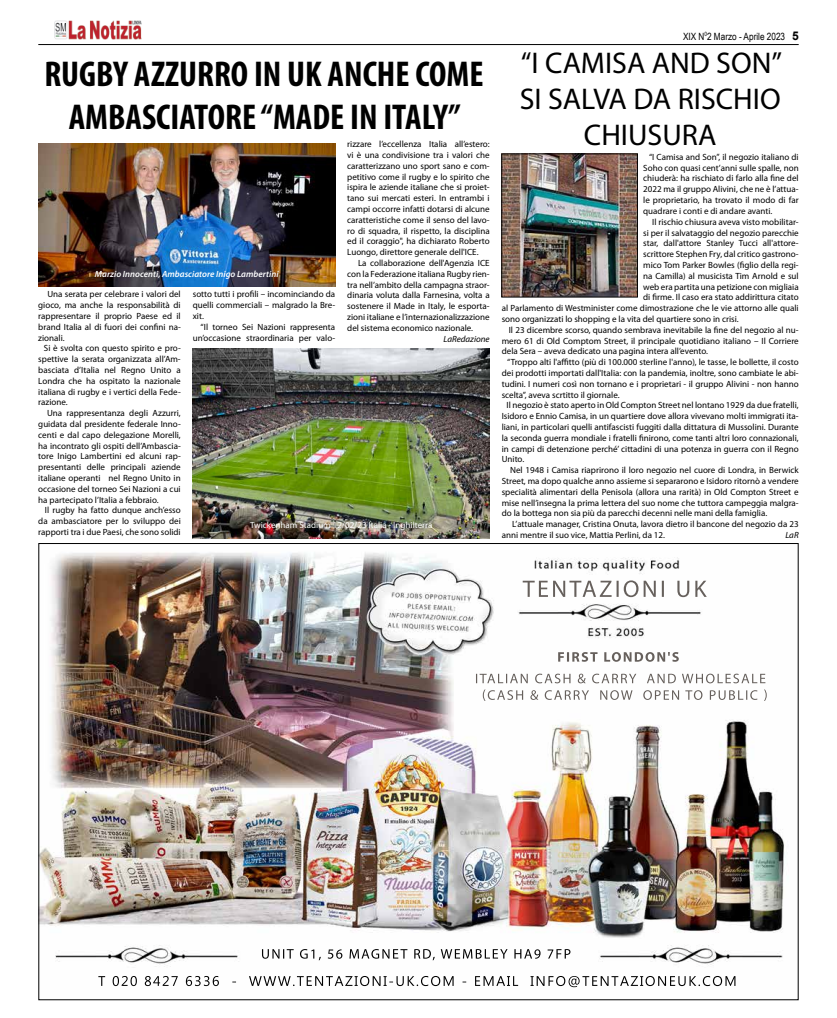
<style>
.page{position:relative;width:837px;height:1018px;background:#fff}
.page>*{position:absolute;margin:0;border:0;box-sizing:border-box;transform-origin:0 0}
.t1{font:700 condensed 36px/43.2px "Myriad Pro";color:#000;text-align:center}
.t2{font:30px/36px "Myriad Pro";color:#000;text-align:center}
.t3{font:10px "Arial Narrow";color:#000}
.t4{font:9px/10.8px "Myriad Pro";color:#000;text-align:justify}
.t5{font:italic 600 9px "Myriad Pro";color:#fff}
.t6{font:9px "Myriad Pro";color:#fff}
.t7{font:italic 9px "Myriad Pro";color:#000}
.s1{font-family:"Arial";font-weight:700;font-size:12px}
</style>
<div class="page">
<hr style="left:38px;top:44px;width:760px;height:1px;background:#000">
<img style="left:54px;top:20px;width:88px;height:20px">
<img style="left:40px;top:552px;width:744px;height:436px">
<img style="left:57px;top:947px;width:180px;height:15px">
<img style="left:600px;top:947px;width:180px;height:15px">
<img style="left:519px;top:605px;width:180px;height:14px">
<img style="left:38px;top:143px;width:297px;height:143px">
<img style="left:193px;top:348px;width:296px;height:190px">
<img style="left:503px;top:156px;width:132px;height:139px">
<div style="left:501px;top:154px;width:136px;height:143px;border:1px solid #000"></div>
<h1 class="t1" style="left:44px;top:51px;width:440px">RUGBY AZZURRO IN UK ANCHE COME<br>AMBASCIATORE “MADE IN ITALY”</h1>
<p class="t4" style="left:347px;top:139px;width:144px">rizzare l’eccellenza Italia all’estero: vi è una condivisione tra i valori che caratterizzano uno sport sano e com&shy;petitivo come il rugby e lo spirito che ispira le aziende italiane che si proiet&shy;tano sui mercati esteri. In entrambi i campi occorre infatti dotarsi di alcune caratteristiche come il senso del lavo&shy;ro di squadra, il rispetto, la disciplina ed il coraggio", ha dichiarato Roberto Luongo, direttore generale dell'ICE.</p>
<p class="t4" style="left:347px;top:257px;width:144px;text-indent:11px">La collaborazione dell'Agenzia ICE con la Federazione italiana Rugby rien&shy;tra nell’ambito della campagna straor&shy;dinaria voluta dalla Farnesina, volta a sostenere il Made in Italy, le esporta&shy;zioni italiane e l’internazionalizzazione del sistema economico nazionale.</p>
<p class="t7" style="left:443px;top:333px;width:48px">LaRedazione</p>
<p class="t5" style="left:95px;top:268px;width:185px">Marzio Innocenti, Ambasciatore Inigo Lambertini</p>
<p class="t4" style="left:193px;top:289px;width:144px">sotto tutti i profili – incominciando da quelli commerciali – malgrado la Bre&shy;xit.</p>
<p class="t4" style="left:193px;top:321px;width:144px;text-align:right">“Il torneo Sei Nazioni rappresenta un’occasione straordinaria per valo-</p>
<p class="t4" style="left:38px;top:289px;width:144px;text-indent:9px">Una serata per celebrare i valori del gioco, ma anche la responsabilità di rappresentare il proprio Paese ed il brand Italia al di fuori dei confini na&shy;zionali.</p>
<p class="t4" style="left:38px;top:343px;width:144px;text-indent:6px">Si è svolta con questo spirito e pro&shy;spettive la serata organizzata all’Am&shy;basciata d’Italia nel Regno Unito a Londra che ha ospitato la nazionale italiana di rugby e i vertici della Fede&shy;razione.</p>
<p class="t4" style="left:38px;top:408px;width:144px;text-indent:9px">Una rappresentanza degli Azzurri, guidata dal presidente federale Inno&shy;centi e dal capo delegazione Morelli, ha incontrato gli ospiti dell’Ambascia&shy;tore Inigo Lambertini ed alcuni rap&shy;presentanti delle principali aziende italiane operanti nel Regno Unito in occasione del torneo Sei Nazioni a cui ha partecipato l’Italia a febbraio.</p>
<p class="t4" style="left:38px;top:505px;width:144px;text-indent:7px">Il rugby ha fatto dunque anch’esso da ambasciatore per lo sviluppo dei rapporti tra i due Paesi, che sono solidi</p>
<p class="t6" style="left:250px;top:519px;width:184px">Twickenham Stadium 12/02/23 Italia - Inghilterra</p>
<p class="t3" style="left:682px;top:29px;width:117px">XIX N<sup>0</sup>2 Marzo - Aprile 2023 <span class="s1">5</span></p>
<h2 class="t2" style="left:519px;top:45px;width:264px">“I CAMISA AND SON”<br>SI SALVA DA RISCHIO<br>CHIUSURA</h2>
<p class="t4" style="left:643px;top:151px;width:157px;text-indent:6px">“I Camisa and Son”, il negozio italiano di Soho con quasi cent’anni sulle spalle, non chiuderà: ha rischiato di farlo alla fine del 2022 ma il gruppo Alivini, che ne è l’attua&shy;le proprietario, ha trovato il modo di far quadrare i conti e di andare avanti.</p>
<p class="t4" style="left:652px;top:216px;width:148px">Il rischio chiusura aveva visto mobilitar-</p>
<p class="t4" style="left:643px;top:227px;width:157px">si per il salvataggio del negozio parecchie</p>
<p class="t4" style="left:643px;top:238px;width:157px">star, dall'attore Stanley Tucci all'attore-</p>
<p class="t4" style="left:643px;top:248px;width:157px">scrittore Stephen Fry, dal critico gastrono-</p>
<p class="t4" style="left:643px;top:259px;width:157px">mico Tom Parker Bowles (figlio della regi-</p>
<p class="t4" style="left:643px;top:270px;width:157px">na Camilla) al musicista Tim Arnold e sul</p>
<p class="t4" style="left:643px;top:281px;width:157px">web era partita una petizione con migliaia</p>
<p class="t4" style="left:643px;top:292px;width:157px">di firme. Il caso era stato addirittura citato</p>
<p class="t4" style="left:501px;top:302px;width:298px">al Parlamento di Westminister come dimostrazione che le vie attorno alle quali</p>
<p class="t4" style="left:501px;top:313px;width:238px">sono organizzati lo shopping e la vita del quartiere sono in crisi.</p>
<p class="t4" style="left:508px;top:324px;width:291px">Il 23 dicembre scorso, quando sembrava inevitabile la fine del negozio al nu-</p>
<p class="t4" style="left:501px;top:335px;width:298px">mero 61 di Old Comptom Street, il principale quotidiano italiano – Il Corriere</p>
<p class="t4" style="left:501px;top:346px;width:208px">dela Sera – aveva dedicato una pagina intera all’evento.</p>
<p class="t4" style="left:507px;top:356px;width:293px">“Troppo alti l'affitto (più di 100.000 sterline l'anno), le tasse, le bollette, il costo</p>
<p class="t4" style="left:501px;top:367px;width:298px">dei prodotti importati dall'Italia: con la pandemia, inoltre, sono cambiate le abi-</p>
<p class="t4" style="left:501px;top:378px;width:298px">tudini. I numeri così non tornano e i proprietari - il gruppo Alivini - non hanno</p>
<p class="t4" style="left:501px;top:389px;width:119px">scelta”, aveva scrtitto il giornale.</p>
<p class="t4" style="left:506px;top:400px;width:293px">Il negozio è stato aperto in Old Compton Street nel lontano 1929 da due fratelli,</p>
<p class="t4" style="left:501px;top:410px;width:298px">Isidoro e Ennio Camisa, in un quartiere dove allora vivevano molti immigrati ita-</p>
<p class="t4" style="left:501px;top:421px;width:298px">liani, in particolari quelli antifascisti fuggiti dalla dittatura di Mussolini. Durante</p>
<p class="t4" style="left:501px;top:432px;width:298px">la seconda guerra mondiale i fratelli finirono, come tanti altri loro connazionali,</p>
<p class="t4" style="left:501px;top:443px;width:298px">in campi di detenzione perché’ cittadini di una potenza in guerra con il Regno</p>
<p class="t4" style="left:501px;top:454px;width:24px">Unito.</p>
<p class="t4" style="left:510px;top:464px;width:290px">Nel 1948 i Camisa riaprirono il loro negozio nel cuore di Londra, in Berwick</p>
<p class="t4" style="left:501px;top:475px;width:298px">Street, ma dopo qualche anno assieme si separarono e Isidoro ritornò a vendere</p>
<p class="t4" style="left:501px;top:486px;width:298px">specialità alimentari della Penisola (allora una rarità) in Old Compton Street e</p>
<p class="t4" style="left:501px;top:497px;width:298px">mise nell’insegna la prima lettera del suo nome che tuttora campeggia malgra-</p>
<p class="t4" style="left:501px;top:508px;width:267px">do la bottega non sia più da parecchi decenni nelle mani della famiglia.</p>
<p class="t4" style="left:512px;top:518px;width:288px">L’attuale manager, Cristina Onuta, lavora dietro il bancone del negozio da 23</p>
<p class="t4" style="left:501px;top:529px;width:165px">anni mentre il suo vice, Mattia Perlini, da 12.</p>
<p class="t7" style="left:785px;top:529px;width:15px">LaR</p>
</div>
